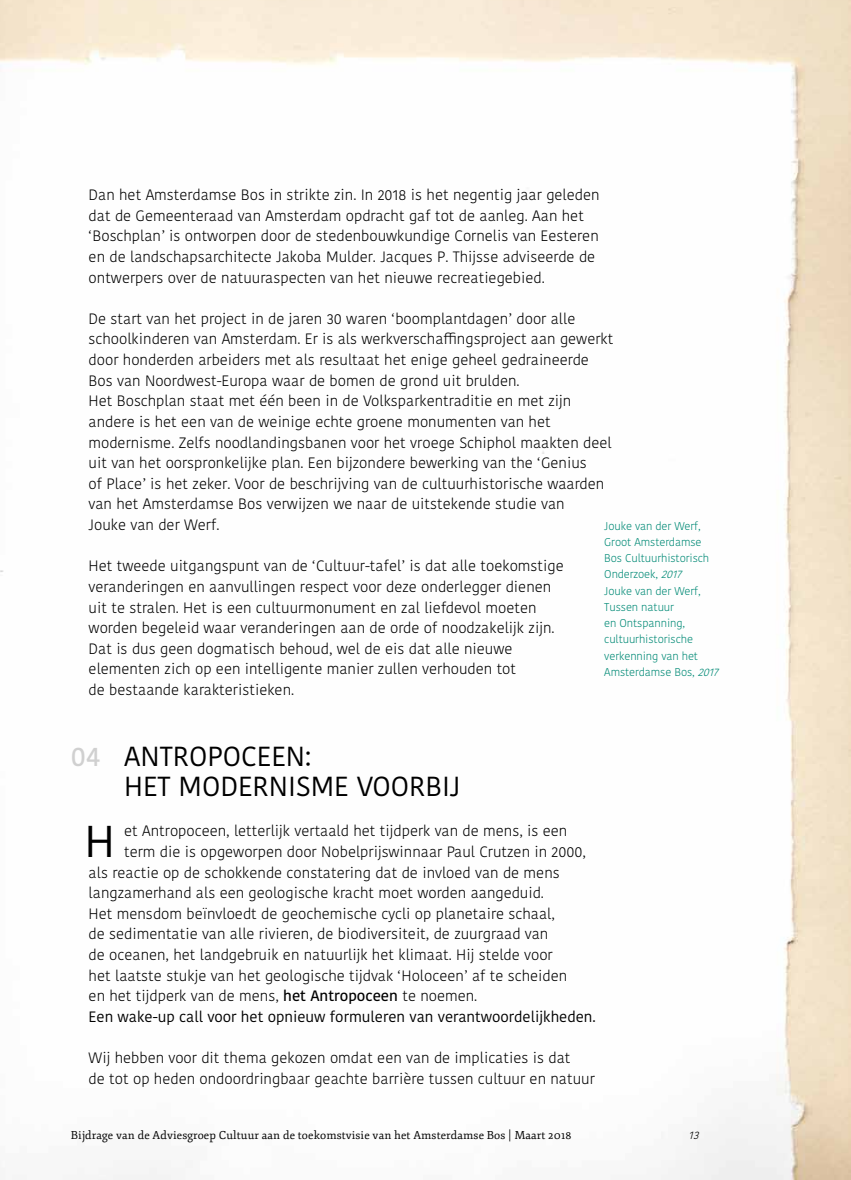
<style>
.page{position:relative;width:851px;height:1180px;background:#fff}
.page>*{position:absolute;margin:0;border:0;box-sizing:border-box;transform-origin:0 0}
.t1{font:44.38px "Kohinoor Devanagari";color:#000}
.t2{font:27.5px/30px "Kohinoor Devanagari";color:#000}
.t3{font:300 15px/20.6px "Kohinoor Devanagari";color:#000}
.t4{font:15px "Kohinoor Devanagari";color:#000}
.t5{font:300 11.25px/16.2px "Kohinoor Devanagari";letter-spacing:-.01em;color:#008975}
.t6{font:11.25px "Fjord One";letter-spacing:.01em;color:#000}
.t7{font:italic 300 11.25px "Kohinoor Devanagari";color:#000}
.s1{font-style:italic}
.s2{font-weight:600;color:#d0d0d0}
.s3{font-weight:600}
</style>
<div class="page">
<img style="left:0;top:0;width:850px;height:1180px">
<p class="t3" style="left:89px;top:185px;width:512px">Dan het Amsterdamse Bos in strikte zin. In 2018 is het negentig jaar geleden dat de Gemeenteraad van Amsterdam opdracht gaf tot de aanleg. Aan het ‘Boschplan’ is ontworpen door de stedenbouwkundige Cornelis van Eesteren en de landschapsarchitecte Jakoba Mulder. Jacques P. Thijsse adviseerde de ontwerpers over de natuuraspecten van het nieuwe recreatiegebied.</p>
<p class="t3" style="left:89px;top:308px;width:526px">De start van het project in de jaren 30 waren ‘boomplantdagen’ door alle schoolkinderen van Amsterdam. Er is als werkverschaffingsproject aan gewerkt door honderden arbeiders met als resultaat het enige geheel gedraineerde Bos van Noordwest-Europa waar de bomen de grond uit brulden.<br>Het Boschplan staat met één been in de Volksparkentraditie en met zijn andere is het een van de weinige echte groene monumenten van het modernisme. Zelfs noodlandingsbanen voor het vroege Schiphol maakten deel uit van het oorspronkelijke plan. Een bijzondere bewerking van the ‘Genius<br>of Place’ is het zeker. Voor de beschrijving van de cultuurhistorische waarden van het Amsterdamse Bos verwijzen we naar de uitstekende studie van<br>Jouke van der Werf.</p>
<p class="t3" style="left:89px;top:556px;width:476px">Het tweede uitgangspunt van de ‘Cultuur-tafel’ is dat alle toekomstige veranderingen en aanvullingen respect voor deze onderlegger dienen uit te stralen. Het is een cultuurmonument en zal liefdevol moeten worden begeleid waar veranderingen aan de orde of noodzakelijk zijn.<br>Dat is dus geen dogmatisch behoud, wel de eis dat alle nieuwe elementen zich op een intelligente manier zullen verhouden tot<br>de bestaande karakteristieken.</p>
<p class="t5" style="left:604px;top:518px;width:120px">Jouke van der Werf,<br>Groot Amsterdamse<br>Bos Cultuurhistorisch<br>Onderzoek, <span class="s1">2017<br></span>Jouke van der Werf,<br>Tussen natuur<br>en Ontspanning, cultuurhistorische verkenning van het<br>Amsterdamse Bos, <span class="s1">2017</span></p>
<h2 class="t2" style="left:124px;top:741px;width:338px;text-indent:-53px"><span class="s2">04</span> ANTROPOCEEN:<br>HET MODERNISME VOORBIJ</h2>
<h1 class="t1" style="left:84px;top:816px;width:32px">H</h1>
<p class="t3" style="left:124px;top:821px;width:444px">et Antropoceen, letterlijk vertaald het tijdperk van de mens, is een</p>
<p class="t3" style="left:124px;top:841px;width:463px">term die is opgeworpen door Nobelprijswinnaar Paul Crutzen in 2000,</p>
<p class="t3" style="left:89px;top:862px;width:472px">als reactie op de schokkende constatering dat de invloed van de mens</p>
<p class="t3" style="left:89px;top:883px;width:457px">langzamerhand als een geologische kracht moet worden aangeduid.</p>
<p class="t3" style="left:89px;top:903px;width:467px">Het mensdom beïnvloedt de geochemische cycli op planetaire schaal,</p>
<p class="t3" style="left:89px;top:924px;width:461px">de sedimentatie van alle rivieren, de biodiversiteit, de zuurgraad van</p>
<p class="t3" style="left:89px;top:945px;width:465px">de oceanen, het landgebruik en natuurlijk het klimaat. Hij stelde voor</p>
<p class="t3" style="left:89px;top:965px;width:480px">het laatste stukje van het geologische tijdvak ‘Holoceen’ af te scheiden</p>
<p class="t3" style="left:89px;top:986px;width:390px">en het tijdperk van de mens, <span class="s3">het Antropoceen</span> te noemen.</p>
<p class="t4" style="left:89px;top:1008px;width:508px">Een wake-up call voor het opnieuw formuleren van verantwoordelijkheden.</p>
<p class="t3" style="left:89px;top:1048px;width:507px">Wij hebben voor dit thema gekozen omdat een van de implicaties is dat<br>de tot op heden ondoordringbaar geachte barrière tussen cultuur en natuur</p>
<p class="t6" style="left:71px;top:1128px;width:502px">Bijdrage van de Adviesgroep Cultuur aan de toekomstvisie van het Amsterdamse Bos | Maart 2018</p>
<p class="t7" style="left:688px;top:1128px;width:16px">13</p>
</div>
